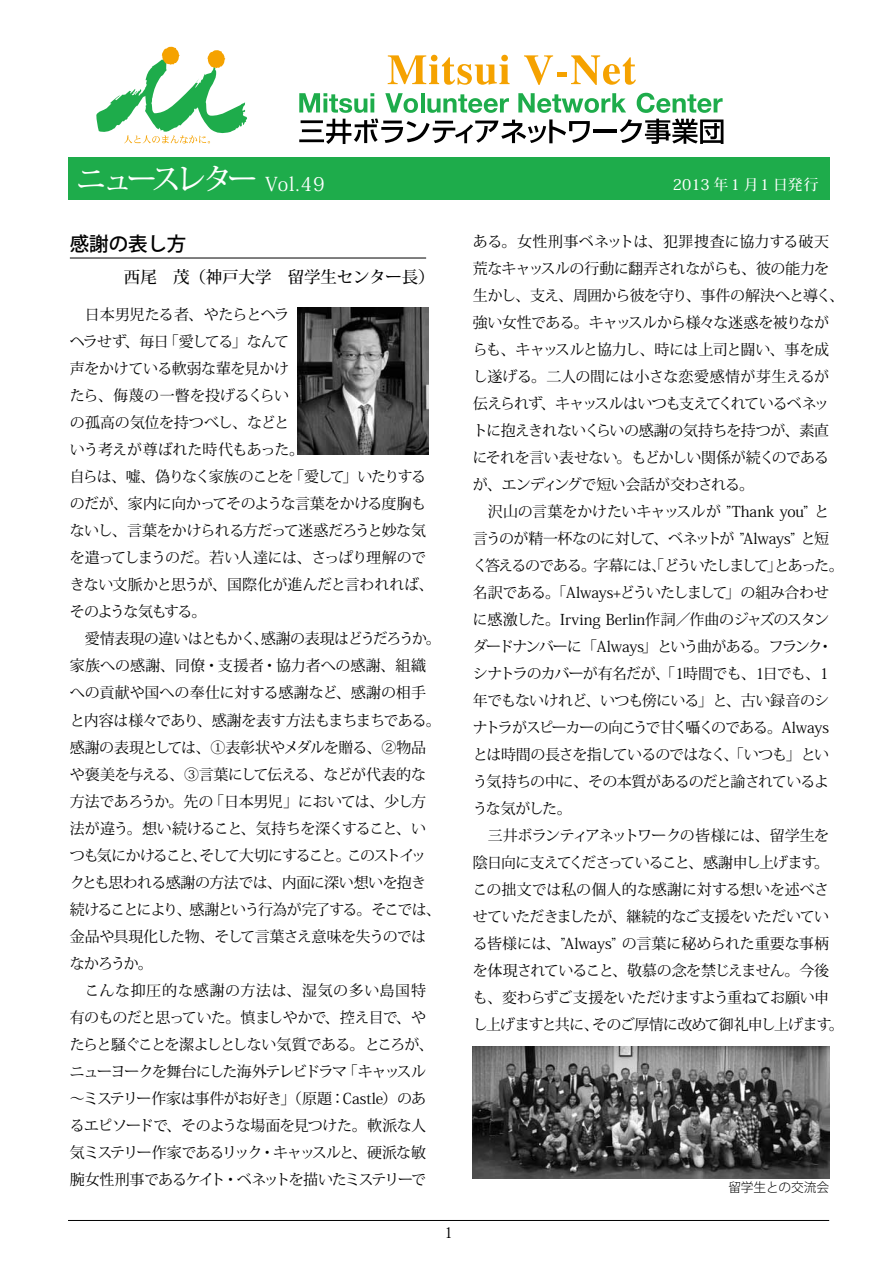
<style>
.page{position:relative;width:893px;height:1263px;background:#fff}
.page>*{position:absolute;margin:0;border:0;box-sizing:border-box;transform-origin:0 0}
.t1{font:500 29.7px "Koz Min Pro";letter-spacing:-.16em;color:#fff}
.t2{font:500 19.5px "Koz Go Pro";letter-spacing:-.005em;color:#000}
.t3{font:500 16.5px "Koz Min Pro";letter-spacing:-.01em;color:#000}
.t4{font:15px/27px "Koz Min Pro";letter-spacing:-.045em;color:#000}
.t5{font:500 14.85px "Koz Min Pro";color:#fff}
.t6{font:14.85px "Koz Min Pro";color:#000}
.t7{font:300 12.75px "Koz Go Pro";letter-spacing:-.01em;color:#000}
.s1{font-weight:400;font-size:19.2px}
</style>
<div class="page">
<hr style="left:70px;top:258px;width:356px;height:1px;background:#000">
<img style="left:298px;top:308px;width:130px;height:146px">
<img style="left:472px;top:1046px;width:357px;height:133px">
<hr style="left:68px;top:1220px;width:761px;height:1px;background:#000">
<div style="left:68px;top:158px;width:761px;height:42px;background:#1eac4b"></div>
<svg style="left:96px;top:47px;width:151px;height:96px"></svg>
<svg style="left:388px;top:55px;width:122px;height:30px"></svg>
<svg style="left:524px;top:55px;width:29px;height:30px"></svg>
<div style="left:557px;top:72px;width:10px;height:5px;background:#f5a200"></div>
<svg style="left:571px;top:55px;width:65px;height:30px"></svg>
<svg style="left:299px;top:93px;width:424px;height:51px"></svg>
<h1 class="t1" style="left:77px;top:158px;width:250px">ニュースレター <span class="s1">Vol. 4 9</span></h1>
<p class="t5" style="left:673px;top:173px;width:147px">2013 年1 月1 日発行</p>
<h2 class="t2" style="left:70px;top:231px;width:118px">感謝の表し方</h2>
<p class="t3" style="left:124px;top:265px;width:312px">西尾　茂（神戸大学　留学生センター長）</p>
<p class="t4" style="left:70px;top:301px;width:365px;text-indent:15px">日本男児たる者、やたらとヘラ<br>ヘラせず、毎日「愛してる」なんて<br>声をかけている軟弱な輩を見かけ<br>たら、侮蔑の一瞥を投げるくらい<br>の孤高の気位を持つべし、などと<br>いう考えが尊ばれた時代もあった。<br>自らは、嘘、偽りなく家族のことを「愛して」いたりするのだが、家内に向かってそのような言葉をかける度胸もないし、言葉をかけられる方だって迷惑だろうと妙な気を遣ってしまうのだ。若い人達には、さっぱり理解のできない文脈かと思うが、国際化が進んだと言われれば、そのような気もする。</p>
<p class="t4" style="left:70px;top:625px;width:373px;text-indent:15px">愛情表現の違いはともかく、感謝の表現はどうだろうか。家族への感謝、同僚・支援者・協力者への感謝、組織への貢献や国への奉仕に対する感謝など、感謝の相手と内容は様々であり、感謝を表す方法もまちまちである。感謝の表現としては、①表彰状やメダルを贈る、②物品や褒美を与える、③言葉にして伝える、などが代表的な方法であろうか。先の「日本男児」においては、少し方法が違う。想い続けること、気持ちを深くすること、いつも気にかけること、そして大切にすること。このストイックとも思われる感謝の方法では、内面に深い想いを抱き続けることにより、感謝という行為が完了する。そこでは、金品や具現化した物、そして言葉さえ意味を失うのではなかろうか。</p>
<p class="t4" style="left:70px;top:976px;width:365px;text-align:center">こんな抑圧的な感謝の方法は、湿気の多い島国特<br>有のものだと思っていた。慎ましやかで、控え目で、やたらと騒ぐことを潔よしとしない気質である。ところが、ニューヨークを舞台にした海外テレビドラマ「キャッスル～ミステリー作家は事件がお好き」（原題：Castle）のあるエピソードで、そのような場面を見つけた。軟派な人気ミステリー作家であるリック・キャッスルと、硬派な敏腕女性刑事であるケイト・ベネットを描いたミステリーで</p>
<p class="t6" style="left:444px;top:1222px;width:11px">1</p>
<p class="t4" style="left:473px;top:228px;width:373px">ある。女性刑事ベネットは、犯罪捜査に協力する破天荒なキャッスルの行動に翻弄されながらも、彼の能力を生かし、支え、周囲から彼を守り、事件の解決へと導く、強い女性である。キャッスルから様々な迷惑を被りながらも、キャッスルと協力し、時には上司と闘い、事を成し遂げる。二人の間には小さな恋愛感情が芽生えるが伝えられず、キャッスルはいつも支えてくれているベネットに抱えきれないくらいの感謝の気持ちを持つが、素直にそれを言い表せない。もどかしい関係が続くのであるが、エンディングで短い会話が交わされる。</p>
<p class="t4" style="left:473px;top:498px;width:373px;text-indent:15px">沢山の言葉をかけたいキャッスルが ”Thank you” と言うのが精一杯なのに対して、ベネットが ”Always” と短く答えるのである。字幕には、「どういたしまして」とあった。名訳である。「Always+どういたしまして」の組み合わせに感激した。Irving Berlin作詞／作曲のジャズのスタンダードナンバーに「Always」という曲がある。フランク・シナトラのカバーが有名だが、「1時間でも、1日でも、1年でもないけれど、いつも傍にいる」と、古い録音のシナトラがスピーカーの向こうで甘く囁くのである。Alwaysとは時間の長さを指しているのではなく、「いつも」という気持ちの中に、その本質があるのだと諭されているような気がした。</p>
<p class="t4" style="left:473px;top:822px;width:373px;text-indent:15px">三井ボランティアネットワークの皆様には、留学生を陰日向に支えてくださっていること、感謝申し上げます。この拙文では私の個人的な感謝に対する想いを述べさせていただきましたが、継続的なご支援をいただいている皆様には、”Always” の言葉に秘められた重要な事柄を体現されていること、敬慕の念を禁じえません。今後も、変わらずご支援をいただけますよう重ねてお願い申し上げますと共に、そのご厚情に改めて御礼申し上げます。</p>
<p class="t7" style="left:728px;top:1179px;width:102px">留学生との交流会</p>
</div>
